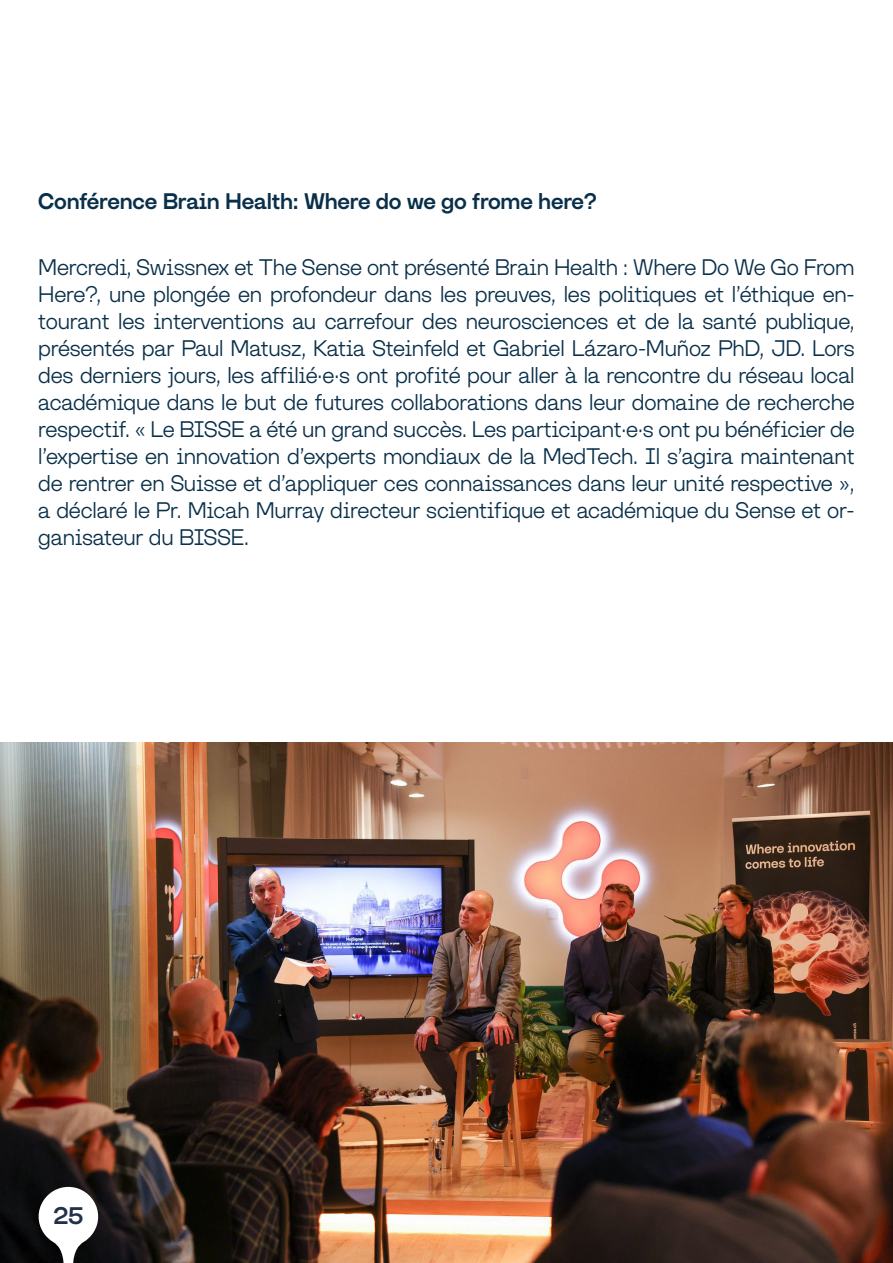
<style>
.page{position:relative;width:893px;height:1263px;background:#fff}
.page>*{position:absolute;margin:0;border:0;box-sizing:border-box;transform-origin:0 0}
.Headline_27_31_Left{font:500 24px "Lazare Grotesk";color:#203149}
.Sous-titre{font:300 22.5px/27px "Lazare Grotesk";letter-spacing:-.01em;color:#092f49;text-align:justify}
.Sous-titre-2{font:500 22.5px "Lazare Grotesk";letter-spacing:-.01em;color:#092f49}
</style>
<div class="page">
<img style="left:0;top:743px;width:893px;height:520px">
<svg style="left:38px;top:1187px;width:61px;height:76px"></svg>
<p class="Sous-titre-2" style="left:38px;top:188px;width:560px">Conférence Brain Health: Where do we go frome here?</p>
<p class="Sous-titre" style="left:38px;top:253px;width:818px">Mercredi, Swissnex et The Sense ont présenté Brain Health : Where Do We Go From Here?, une plongée en profondeur dans les preuves, les politiques et l’éthique en&shy;tourant les interventions au carrefour des neurosciences et de la santé publique, présentés par Paul Matusz, Katia Steinfeld et Gabriel Lázaro-Muñoz PhD, JD. Lors des derniers jours, les affilié·e·s ont profité pour aller à la rencontre du réseau local académique dans le but de futures collaborations dans leur domaine de recherche respectif. « Le BISSE a été un grand succès. Les participant·e·s ont pu bénéficier de l’expertise en innovation d’experts mondiaux de la MedTech. Il s’agira maintenant de rentrer en Suisse et d’appliquer ces connaissances dans leur unité respective », a déclaré le Pr. Micah Murray directeur scientifique et académique du Sense et or&shy;ganisateur du BISSE.</p>
<p class="Headline_27_31_Left" style="left:53px;top:1202px;width:32px">25</p>
</div>
